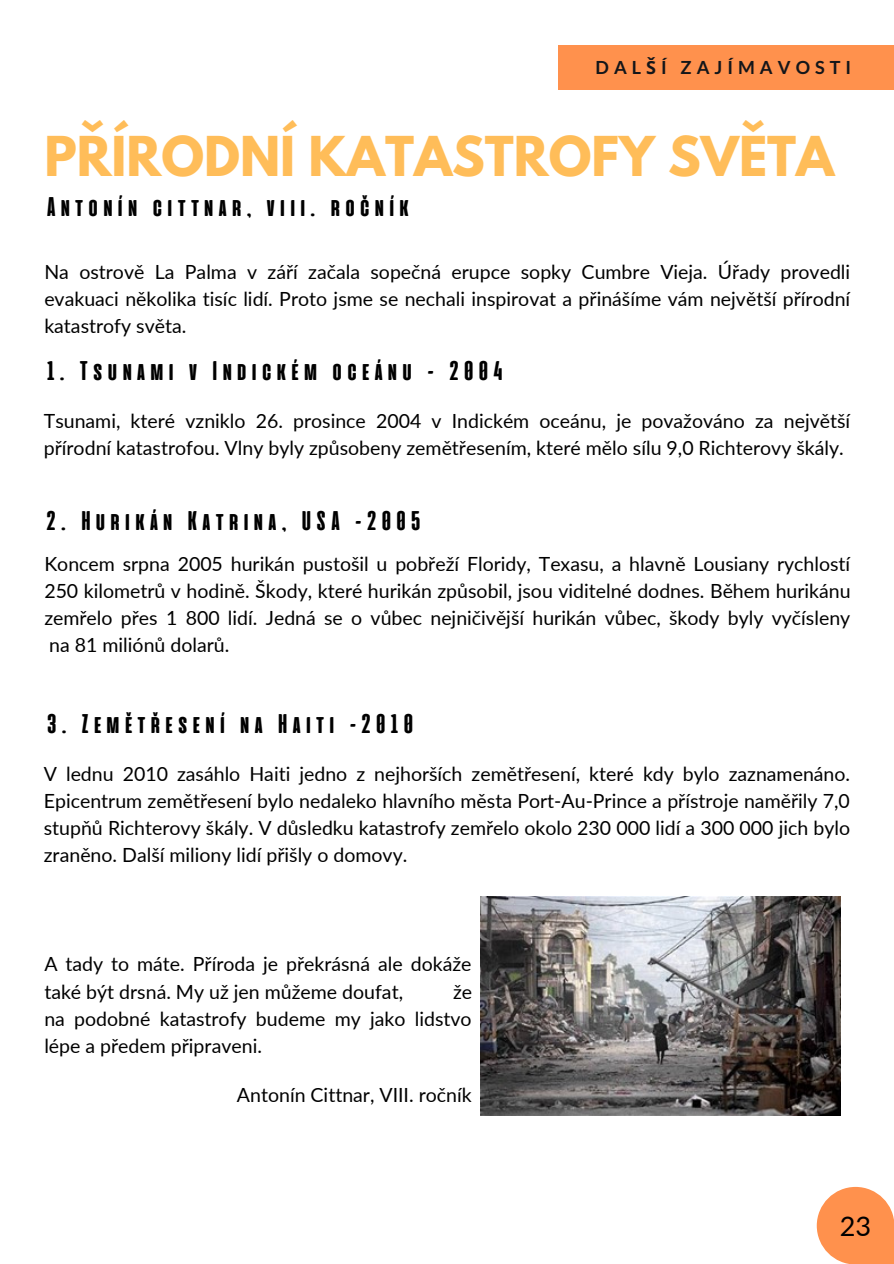
<style>
.page{position:relative;width:894px;height:1264px;background:#fff}
.page>*{position:absolute;margin:0;border:0;box-sizing:border-box;transform-origin:0 0}
.t1{font:700 48.6px "League Spartan";color:#ffbd59}
.t2{font:800 27px "Alienscows";color:#000}
.t3{font:27px "Lato";color:#000}
.t4{font:19.5px/27px "Lato";color:#000;text-align:justify}
.t5{font:700 18px "Lato";letter-spacing:.28em;color:#14161a}
.s1{font-family:"Noto Sans"}
</style>
<div class="page">
<div style="left:558px;top:46px;width:335px;height:44px;background:#ff914d"></div>
<svg style="left:816px;top:1186px;width:77px;height:77px"></svg>
<img style="left:481px;top:896px;width:359px;height:219px">
<p class="t5" style="left:595px;top:56px;width:257px">DAL<span class="s1">Š</span>Í ZAJÍMAVOSTI</p>
<h1 class="t1" style="left:44px;top:132px;width:791px">PŘÍRODNÍ KATASTROFY SVĚTA</h1>
<h2 class="t2" style="left:44px;top:191px;width:368px">Antonín cittnar, viii. ročník</h2>
<p class="t4" style="left:44px;top:258px;width:807px">Na ostrově La Palma v září začala sopečná erupce sopky Cumbre Vieja. Úřady provedli evakuaci několika tisíc lidí. Proto jsme se nechali inspirovat a přinášíme vám největší přírodní katastrofy světa.</p>
<h2 class="t2" style="left:44px;top:355px;width:462px">1. Tsunami v Indickém oceánu - 2004</h2>
<p class="t4" style="left:44px;top:407px;width:807px">Tsunami, které vzniklo 26. prosince 2004 v Indickém oceánu, je považováno za největší přírodní katastrofou. Vlny byly způsobeny zemětřesením, které mělo sílu 9,0 Richterovy škály.</p>
<h2 class="t2" style="left:44px;top:504px;width:381px">2. Hurikán Katrina, USA -2005</h2>
<p class="t4" style="left:44px;top:549px;width:807px">Koncem srpna 2005 hurikán pustošil u pobřeží Floridy, Texasu, a hlavně Lousiany rychlostí 250 kilometrů v hodině. Škody, které hurikán způsobil, jsou viditelné dodnes. Během hurikánu zemřelo přes 1 800 lidí. Jedná se o vůbec nejničivější hurikán vůbec, škody byly vyčísleny na 81 miliónů dolarů.</p>
<h2 class="t2" style="left:44px;top:707px;width:373px">3. Zemětřesení na Haiti -2010</h2>
<p class="t4" style="left:44px;top:760px;width:807px">V lednu 2010 zasáhlo Haiti jedno z nejhorších zemětřesení, které kdy bylo zaznamenáno.<br>Epicentrum zemětřesení bylo nedaleko hlavního města Port-Au-Prince a přístroje naměřily 7,0 stupňů Richterovy škály. V důsledku katastrofy zemřelo okolo 230 000 lidí a 300 000 jich bylo zraněno. Další miliony lidí přišly o domovy.</p>
<p class="t4" style="left:44px;top:950px;width:428px">A tady to máte. Příroda je překrásná ale dokáže také být drsná. My už jen můžeme doufat,</p>
<p class="t4" style="left:44px;top:977px;width:429px;text-indent:408px">že na podobné katastrofy budeme my jako lidstvo lépe a předem připraveni.</p>
<p class="t4" style="left:237px;top:1081px;width:236px">Antonín Cittnar, VIII. ročník</p>
<h2 class="t3" style="left:839px;top:1209px;width:33px">23</h2>
</div>
